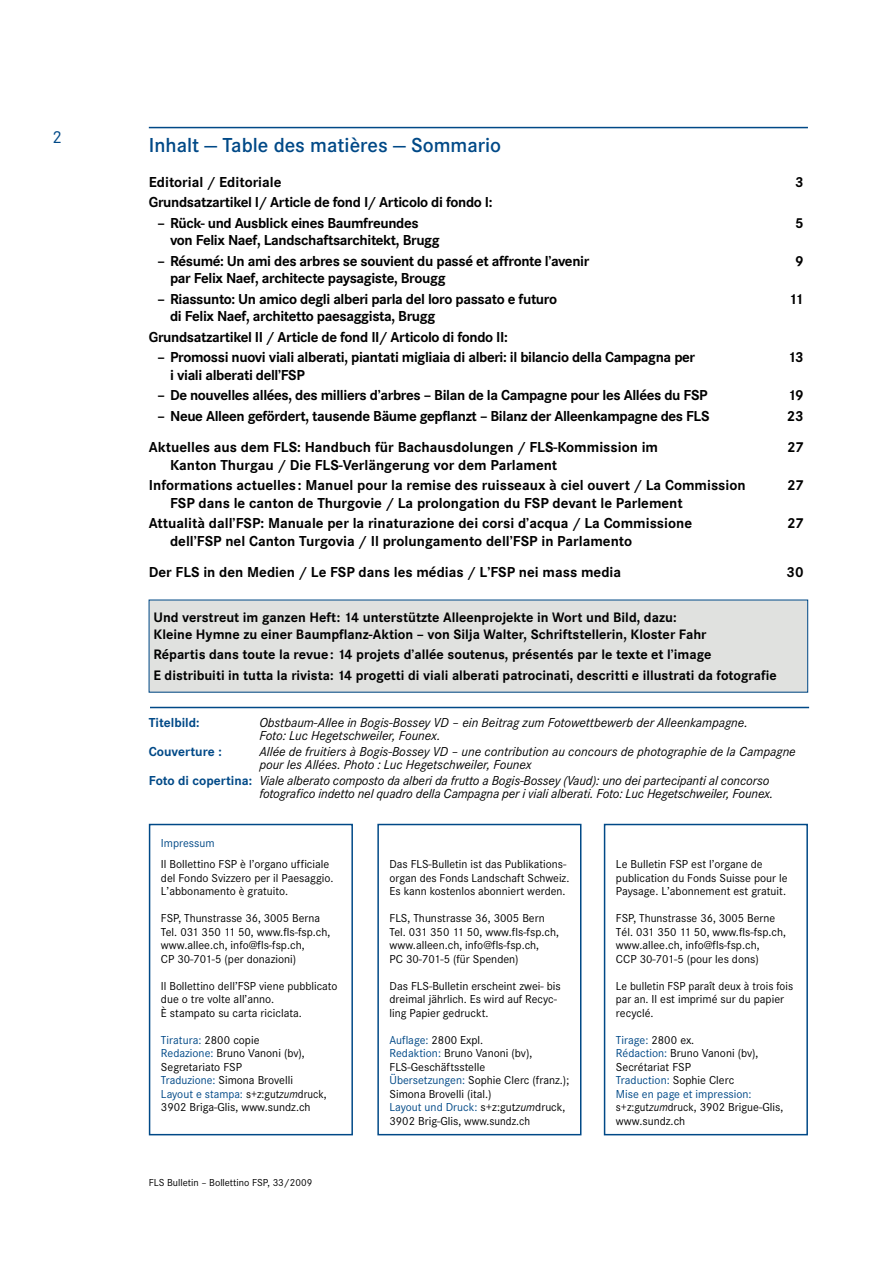
<style>
.page{position:relative;width:893px;height:1263px;background:#fff}
.page>*{position:absolute;margin:0;border:0;box-sizing:border-box;transform-origin:0 0}
.t1{font:600 21px "Corporate S";color:#004987}
.t2{font:18px "Corporate S";color:#004987}
.t3{font:700 15px/20.7px "Corporate S";letter-spacing:-.025em;color:#000}
.t4{font:700 15px/20.7px "Corporate S";color:#000}
.t5{font:700 14.25px/16.5px "Corporate S";color:#000}
.t6{font:italic 13.5px/13.5px "Corporate S";letter-spacing:-.01em;color:#000}
.t7{font:700 13.5px "Corporate S";color:#004987}
.t8{font:12px/13.5px "Corporate S";color:#000}
.t9{font:12px "Corporate S";color:#004987}
.t10{font:10.5px "Corporate S";color:#000}
.s1{font-weight:700;font-style:normal;color:#004987}
.s2{color:#004987}
.s3{font-style:italic}
</style>
<div class="page">
<hr style="left:149px;top:127px;width:659px;height:1px;background:#004987">
<div style="left:377px;top:824px;width:204px;height:311px;border:2px solid #004987"></div>
<div style="left:604px;top:824px;width:204px;height:311px;border:2px solid #004987"></div>
<div style="left:149px;top:824px;width:204px;height:311px;border:2px solid #004987"></div>
<hr style="left:150px;top:707px;width:659px;height:1px;background:#004987">
<div style="left:149px;top:600px;width:659px;height:92px;background:#e0e1df"></div>
<h2 class="t2" style="left:53px;top:126px;width:11px">2</h2>
<h1 class="t1" style="left:149px;top:133px;width:354px">Inhalt — Table des matières — Sommario</h1>
<p class="t4" style="left:149px;top:172px;width:134px">Editorial / Editoriale</p>
<p class="t3" style="left:795px;top:172px;width:10px">3</p>
<p class="t3" style="left:149px;top:192px;width:345px">Grundsatzartikel I/ Article de fond I/ Articolo di fondo I:</p>
<p class="t3" style="left:157px;top:213px;width:263px">– Rück- und Ausblick eines Baumfreundes</p>
<p class="t3" style="left:795px;top:213px;width:10px">5</p>
<p class="t3" style="left:170px;top:230px;width:271px">von Felix Naef, Landschaftsarchitekt, Brugg</p>
<p class="t3" style="left:157px;top:251px;width:434px">– Résumé: Un ami des arbres se souvient du passé et affronte l’avenir</p>
<p class="t3" style="left:795px;top:251px;width:10px">9</p>
<p class="t3" style="left:170px;top:268px;width:277px">par Felix Naef, architecte paysagiste, Brougg</p>
<p class="t3" style="left:157px;top:289px;width:401px">– Riassunto: Un amico degli alberi parla del loro passato e futuro</p>
<p class="t3" style="left:789px;top:289px;width:16px">11</p>
<p class="t3" style="left:149px;top:306px;width:361px;text-indent:21px">di Felix Naef, architetto paesaggista, Brugg<br>Grundsatzartikel II / Article de fond II/ Articolo di fondo II:</p>
<p class="t3" style="left:157px;top:347px;width:539px">– Promossi nuovi viali alberati, piantati migliaia di alberi: il bilancio della Campagna per</p>
<p class="t3" style="left:788px;top:347px;width:17px">13</p>
<p class="t3" style="left:170px;top:364px;width:136px">i viali alberati dell’FSP</p>
<p class="t3" style="left:157px;top:385px;width:552px">– De nouvelles allées, des milliers d’arbres – Bilan de la Campagne pour les Allées du FSP</p>
<p class="t3" style="left:788px;top:385px;width:17px">19</p>
<p class="t3" style="left:157px;top:406px;width:554px">– Neue Alleen gefördert, tausende Bäume gepflanzt – Bilanz der Alleenkampagne des FLS</p>
<p class="t3" style="left:787px;top:406px;width:18px">23</p>
<p class="t4" style="left:149px;top:437px;width:511px">Aktuelles aus dem FLS: Handbuch für Bachausdolungen / FLS-Kommission im</p>
<p class="t3" style="left:787px;top:437px;width:18px">27</p>
<p class="t4" style="left:149px;top:455px;width:598px;text-indent:21px">Kanton Thurgau / Die FLS-Verlängerung vor dem Parlament<br>Informations actuelles : Manuel pour la remise des ruisseaux à ciel ouvert / La Commission</p>
<p class="t3" style="left:787px;top:475px;width:18px">27</p>
<p class="t4" style="left:149px;top:493px;width:545px;text-indent:21px">FSP dans le canton de Thurgovie / La prolongation du FSP devant le Parlement<br>Attualità dall’FSP: Manuale per la rinaturazione dei corsi d’acqua / La Commissione</p>
<p class="t4" style="left:149px;top:525px;width:485px;line-height:31.5px;text-indent:21px">dell’FSP nel Canton Turgovia / Il prolungamento dell’FSP in Parlamento<br>Der FLS in den Medien / Le FSP dans les médias / L’FSP nei mass media</p>
<p class="t3" style="left:787px;top:513px;width:18px">27</p>
<p class="t3" style="left:787px;top:562px;width:19px">30</p>
<p class="t5" style="left:154px;top:609px;width:555px">Und verstreut im ganzen Heft: 14 unterstützte Alleenprojekte in Wort und Bild, dazu:<br>Kleine Hymne zu einer Baumpflanz-Aktion – von Silja Walter, Schriftstellerin, Kloster Fahr</p>
<p class="t5" style="left:154px;top:645px;width:625px;line-height:20.7px">Répartis dans toute la revue: 14 projets d’allée soutenus, présentés par le texte et l’image<br>E distribuiti in tutta la rivista: 14 progetti di viali alberati patrocinati, descritti e illustrati da fotografie</p>
<p class="t7" style="left:149px;top:714px;width:52px">Titelbild:</p>
<p class="t6" style="left:259px;top:715px;width:490px">Obstbaum-Allee in Bogis-Bossey VD – ein Beitrag zum Fotowettbewerb der Alleenkampagne.<br>Foto: Luc Hegetschweiler, Founex.</p>
<p class="t7" style="left:149px;top:743px;width:75px">Couverture :</p>
<p class="t6" style="left:259px;top:744px;width:538px">Allée de fruitiers à Bogis-Bossey VD – une contribution au concours de photographie de la Campagne pour les Allées. Photo : Luc Hegetschweiler, Founex</p>
<p class="t6" style="left:149px;top:774px;width:626px;text-align:right"><span class="s1">Foto di copertina:</span> Viale alberato composto da alberi da frutto a Bogis-Bossey (Vaud): uno dei partecipanti al concorso fotografico indetto nel quadro della Campagna per i viali alberati. Foto: Luc Hegetschweiler, Founex.</p>
<p class="t9" style="left:161px;top:836px;width:55px">Impressum</p>
<p class="t8" style="left:161px;top:857px;width:174px">Il Bollettino FSP è l’organo ufficiale del Fondo Svizzero per il Paesaggio.<br>L’abbonamento è gratuito.</p>
<p class="t8" style="left:161px;top:911px;width:171px">FSP, Thunstrasse 36, 3005 Berna<br>Tel. 031 350 11 50, www.fls-fsp.ch, www.allee.ch, info@fls-fsp.ch,<br>CP 30-701-5 (per donazioni)</p>
<p class="t8" style="left:161px;top:979px;width:178px">Il Bollettino dell’FSP viene pubblicato due o tre volte all’anno.<br>È stampato su carta riciclata.</p>
<p class="t8" style="left:161px;top:1033px;width:167px"><span class="s2">Tiratura:</span> 2800 copie<br><span class="s2">Redazione:</span> Bruno Vanoni (bv),<br>Segretariato FSP<br><span class="s2">Traduzione:</span> Simona Brovelli<br><span class="s2">Layout e stampa:</span> s+z:gut<span class="s3">zum</span>druck,<br>3902 Briga-Glis, www.sundz.ch</p>
<p class="t10" style="left:149px;top:1176px;width:165px">FLS Bulletin – Bollettino FSP, 33/2009</p>
<p class="t8" style="left:389px;top:857px;width:181px">Das FLS-Bulletin ist das Publikations&shy;organ des Fonds Landschaft Schweiz.<br>Es kann kostenlos abonniert werden.</p>
<p class="t8" style="left:389px;top:911px;width:171px">FLS, Thunstrasse 36, 3005 Bern<br>Tel. 031 350 11 50, www.fls-fsp.ch, www.alleen.ch, info@fls-fsp.ch,<br>PC 30-701-5 (für Spenden)</p>
<p class="t8" style="left:389px;top:979px;width:173px">Das FLS-Bulletin erscheint zwei- bis dreimal jährlich. Es wird auf Recyc&shy;ling Papier gedruckt.</p>
<p class="t8" style="left:389px;top:1033px;width:181px"><span class="s2">Auflage:</span> 2800 Expl.<br><span class="s2">Redaktion:</span> Bruno Vanoni (bv),<br>FLS-Geschäftsstelle<br><span class="s2">Übersetzungen:</span> Sophie Clerc (franz.);<br>Simona Brovelli (ital.)<br><span class="s2">Layout und Druck:</span> s+z:gut<span class="s3">zum</span>druck,<br>3902 Brig-Glis, www.sundz.ch</p>
<p class="t8" style="left:616px;top:857px;width:173px">Le Bulletin FSP est l’organe de publication du Fonds Suisse pour le<br>Paysage. L’abonnement est gratuit.</p>
<p class="t8" style="left:616px;top:911px;width:172px">FSP, Thunstrasse 36, 3005 Berne<br>Tél. 031 350 11 50, www.fls-fsp.ch, www.allee.ch, info@fls-fsp.ch,<br>CCP 30-701-5 (pour les dons)</p>
<p class="t8" style="left:616px;top:979px;width:179px">Le bulletin FSP paraît deux à trois fois par an. Il est imprimé sur du papier recyclé.</p>
<p class="t8" style="left:616px;top:1033px;width:169px"><span class="s2">Tirage:</span> 2800 ex.<br><span class="s2">Rédaction:</span> Bruno Vanoni (bv),<br>Secrétariat FSP<br><span class="s2">Traduction:</span> Sophie Clerc<br><span class="s2">Mise en page et impression: </span>s+z:gut<span class="s3">zum</span>druck, 3902 Brigue-Glis, www.sundz.ch</p>
</div>
